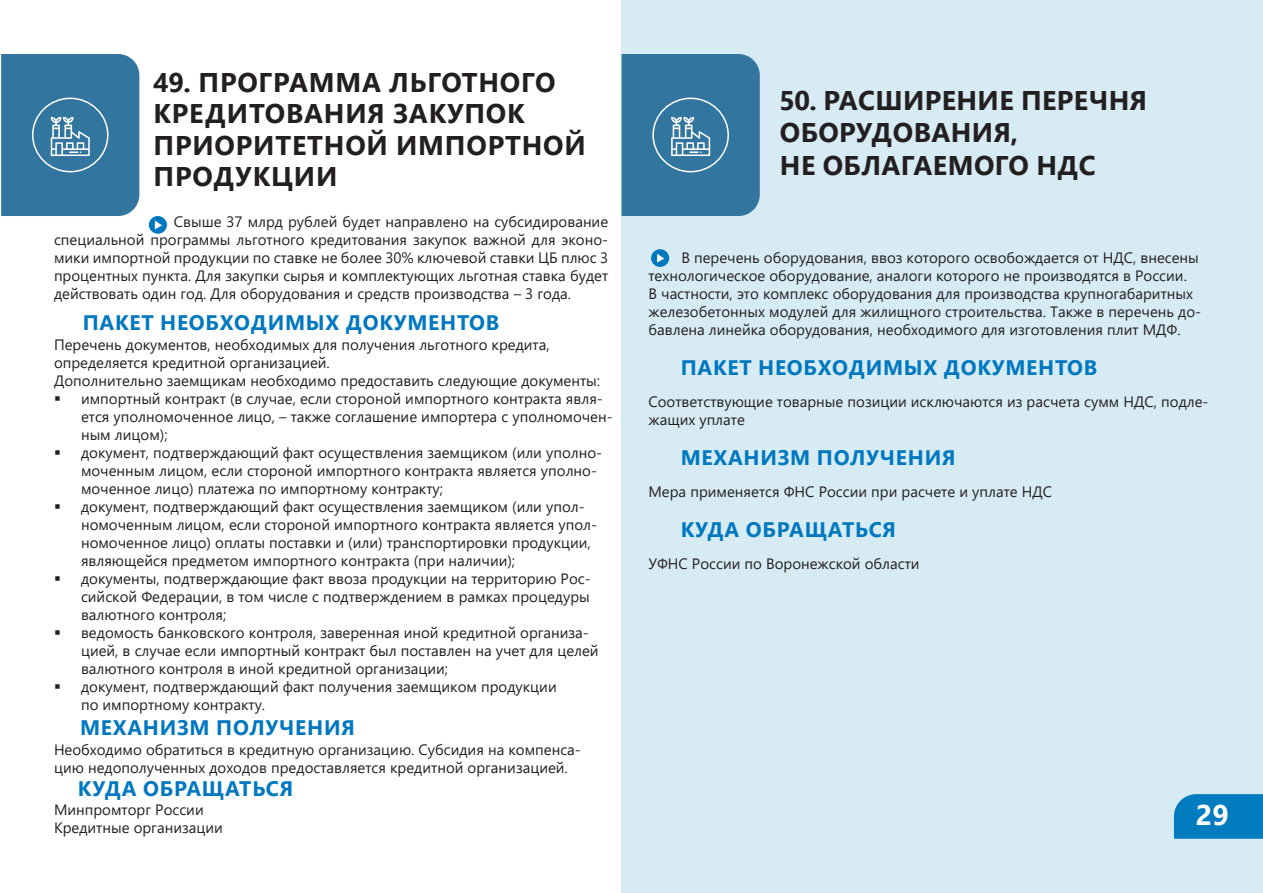
<style>
.page{position:relative;width:1263px;height:893px;background:#fff}
.page>*{position:absolute;margin:0;border:0;box-sizing:border-box;transform-origin:0 0}
.t1{font:700 28.5px "Segoe UI";color:#fff}
.заголовок_32{font:700 27px/31.5px "Segoe UI";letter-spacing:.03em;color:#231f20}
.ПРОМ{font:700 21px "Segoe UI";letter-spacing:.035em;color:#0078c0}
.текст_мерррр{font:15px/18px "Segoe UI";color:#231f20}
.ПРОМ_ТЕКСТ{font:15px/18px "Segoe UI";color:#231f20}
</style>
<div class="page">
<div style="left:621px;top:0;width:642px;height:893px;background:#d7ebf4"></div>
<svg style="left:1px;top:54px;width:138px;height:162px;background:#3c7ba3"></svg>
<svg style="left:621px;top:54px;width:139px;height:162px;background:#3c7ba3"></svg>
<svg style="left:149px;top:216px;width:18px;height:18px"></svg>
<svg style="left:155px;top:220px;width:7px;height:9px"></svg>
<div style="left:651px;top:249px;width:18px;height:18px;background:#0078c0;border-radius:50%"></div>
<svg style="left:657px;top:254px;width:7px;height:8px"></svg>
<p class="заголовок_32" style="left:153px;top:64px;width:404px">49. ПРОГРАММА ЛЬГОТНОГО<br>КРЕДИТОВАНИЯ ЗАКУПОК</p>
<p class="заголовок_32" style="left:154px;top:127px;width:434px">ПРИОРИТЕТНОЙ ИМПОРТНОЙ<br>ПРОДУКЦИИ</p>
<p class="заголовок_32" style="left:779px;top:82px;width:369px;line-height:32.4px">50. РАСШИРЕНИЕ ПЕРЕЧНЯ<br>ОБОРУДОВАНИЯ,</p>
<p class="заголовок_32" style="left:780px;top:147px;width:317px">НЕ ОБЛАГАЕМОГО НДС</p>
<p class="текст_мерррр" style="left:54px;top:211px;width:556px;text-align:justify;text-indent:120px">Свыше 37 млрд рублей будет направлено на субсидирование специальной программы льготного кредитования закупок важной для эконо&shy;мики импортной продукции по ставке не более 30% ключевой ставки ЦБ плюс 3 процентных пункта. Для закупки сырья и комплектующих льготная ставка будет действовать один год. Для оборудования и средств производства – 3 года.</p>
<p class="ПРОМ_ТЕКСТ" style="left:648px;top:247px;width:554px;text-indent:33px">В перечень оборудования, ввоз которого освобождается от НДС, внесены технологическое оборудование, аналоги которого не производятся в России.<br>В частности, это комплекс оборудования для производства крупногабаритных железобетонных модулей для жилищного строительства. Также в перечень до-</p>
<p class="ПРОМ" style="left:83px;top:303px;width:418px">ПАКЕТ НЕОБХОДИМЫХ ДОКУМЕНТОВ</p>
<p class="ПРОМ_ТЕКСТ" style="left:648px;top:319px;width:534px">бавлена линейка оборудования, необходимого для изготовления плит МДФ.</p>
<p class="ПРОМ" style="left:681px;top:348px;width:418px">ПАКЕТ НЕОБХОДИМЫХ ДОКУМЕНТОВ</p>
<p class="ПРОМ_ТЕКСТ" style="left:54px;top:335px;width:497px">Перечень документов, необходимых для получения льготного кредита, определяется кредитной организацией.</p>
<p class="ПРОМ_ТЕКСТ" style="left:54px;top:371px;width:548px">Дополнительно заемщикам необходимо предоставить следующие документы:</p>
<p class="текст_мерррр" style="left:81px;top:389px;width:533px">импортный контракт (в случае, если стороной импортного контракта явля&shy;ется уполномоченное лицо, – также соглашение импортера с уполномочен&shy;ным лицом);</p>
<p class="текст_мерррр" style="left:81px;top:443px;width:523px">документ, подтверждающий факт осуществления заемщиком (или уполно&shy;моченным лицом, если стороной импортного контракта является уполно&shy;моченное лицо) платежа по импортному контракту;</p>
<p class="текст_мерррр" style="left:81px;top:497px;width:517px">документ, подтверждающий факт осуществления заемщиком (или упол&shy;номоченным лицом, если стороной импортного контракта является упол&shy;номоченное лицо) оплаты поставки и (или) транспортировки продукции, являющейся предметом импортного контракта (при наличии);</p>
<p class="текст_мерррр" style="left:81px;top:569px;width:511px;text-align:justify">документы, подтверждающие факт ввоза продукции на территорию Рос&shy;сийской Федерации, в том числе с подтверждением в рамках процедуры валютного контроля;</p>
<p class="текст_мерррр" style="left:81px;top:623px;width:519px">ведомость банковского контроля, заверенная иной кредитной организа&shy;цией, в случае если импортный контракт был поставлен на учет для целей валютного контроля в иной кредитной организации;</p>
<p class="текст_мерррр" style="left:81px;top:677px;width:477px">документ, подтверждающий факт получения заемщиком продукции по импортному контракту.</p>
<p class="ПРОМ_ТЕКСТ" style="left:648px;top:391px;width:562px">Соответствующие товарные позиции исключаются из расчета сумм НДС, подле&shy;жащих уплате</p>
<p class="ПРОМ" style="left:681px;top:438px;width:276px">МЕХАНИЗМ ПОЛУЧЕНИЯ</p>
<p class="ПРОМ_ТЕКСТ" style="left:648px;top:481px;width:405px">Мера применяется ФНС России при расчете и уплате НДС</p>
<p class="ПРОМ" style="left:681px;top:510px;width:217px">КУДА ОБРАЩАТЬСЯ</p>
<p class="ПРОМ_ТЕКСТ" style="left:648px;top:553px;width:273px">УФНС России по Воронежской области</p>
<p class="ПРОМ" style="left:80px;top:708px;width:276px">МЕХАНИЗМ ПОЛУЧЕНИЯ</p>
<p class="ПРОМ_ТЕКСТ" style="left:54px;top:739px;width:528px">Необходимо обратиться в кредитную организацию. Субсидия на компенса&shy;цию недополученных доходов предоставляется кредитной организацией.</p>
<p class="ПРОМ_ТЕКСТ" style="left:54px;top:800px;width:151px">Минпромторг России</p>
<p class="ПРОМ_ТЕКСТ" style="left:54px;top:818px;width:170px">Кредитные организации</p>
<p class="ПРОМ" style="left:78px;top:768px;width:217px">КУДА ОБРАЩАТЬСЯ</p>
<h1 class="t1" style="left:1196px;top:788px;width:35px">29</h1>
</div>
